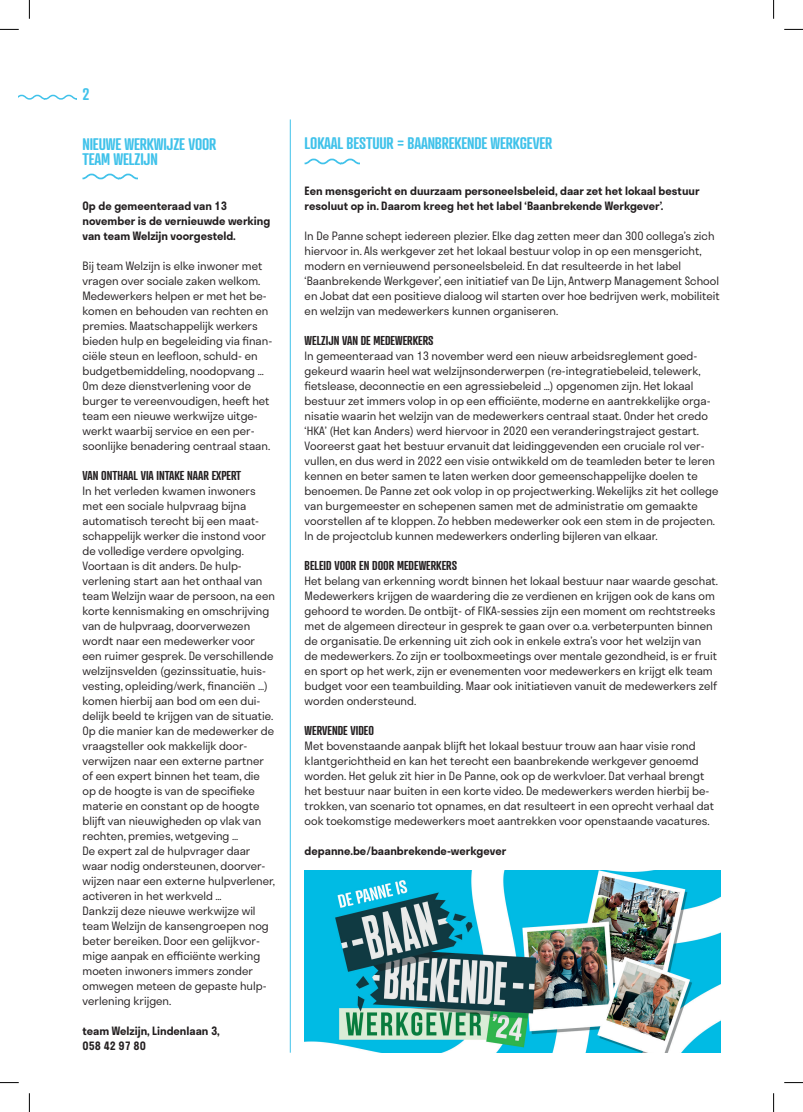
<style>
.page{position:relative;width:803px;height:1112px;background:#fff}
.page>*{position:absolute;margin:0;border:0;box-sizing:border-box;transform-origin:0 0}
.t1{font:600 16.25px/15px "Atrament";letter-spacing:-.01em;color:#40c2ea}
.t2{font:600 12.5px "Atrament";color:#231f20}
.t3{font:300 11.25px/15px "Stratos";color:#231f20}
.t4{font:600 11.25px/15px "Stratos";color:#231f20}
</style>
<div class="page">
<svg style="left:83px;top:173px;width:54px;height:6px"></svg>
<svg style="left:305px;top:158px;width:54px;height:6px"></svg>
<svg style="left:19px;top:95px;width:57px;height:5px"></svg>
<hr style="left:290px;top:119px;width:1px;height:933px;background:#40c2ea">
<img style="left:305px;top:870px;width:415px;height:182px">
<svg style="left:0;top:29px;width:19px;height:1px"></svg>
<svg style="left:784px;top:29px;width:19px;height:1px"></svg>
<svg style="left:0;top:1082px;width:19px;height:1px"></svg>
<svg style="left:784px;top:1082px;width:19px;height:1px"></svg>
<svg style="left:29px;top:0;width:1px;height:19px"></svg>
<svg style="left:29px;top:1093px;width:1px;height:18px"></svg>
<svg style="left:773px;top:0;width:1px;height:19px"></svg>
<svg style="left:773px;top:1093px;width:1px;height:18px"></svg>
<h1 class="t1" style="left:83px;top:86px;width:9px">2</h1>
<h1 class="t1" style="left:83px;top:136px;width:135px">NIEUWE WERKWIJZE VOOR<br>TEAM WELZIJN</h1>
<p class="t4" style="left:83px;top:197px;width:189px">Op de gemeenteraad van 13 november is de vernieuwde werking van team Welzijn voorgesteld.</p>
<p class="t3" style="left:83px;top:257px;width:191px">Bij team Welzijn is elke inwoner met vragen over sociale zaken welkom.<br>Medewerkers helpen er met het be&shy;komen en behouden van rechten en premies. Maatschappelijk werkers bieden hulp en begeleiding via finan&shy;ciële steun en leefloon, schuld- en budgetbemiddeling, noodopvang … Om deze dienstverlening voor de burger te vereenvoudigen, heeft het team een nieuwe werkwijze uitge&shy;werkt waarbij service en een per&shy;soonlijke benadering centraal staan.</p>
<p class="t2" style="left:83px;top:467px;width:160px">VAN ONTHAAL VIA INTAKE NAAR EXPERT</p>
<p class="t3" style="left:83px;top:482px;width:194px">In het verleden kwamen inwoners met een sociale hulpvraag bijna automatisch terecht bij een maat&shy;schappelijk werker die instond voor de volledige verdere opvolging.<br>Voortaan is dit anders. De hulp&shy;verlening start aan het onthaal van team Welzijn waar de persoon, na een korte kennismaking en omschrijving van de hulpvraag, doorverwezen wordt naar een medewerker voor een ruimer gesprek. De verschillende welzijnsvelden (gezinssituatie, huis&shy;vesting, opleiding/werk, financiën …) komen hierbij aan bod om een dui&shy;delijk beeld te krijgen van de situatie.<br>Op die manier kan de medewerker de vraagsteller ook makkelijk door&shy;verwijzen naar een externe partner of een expert binnen het team, die op de hoogte is van de specifieke materie en constant op de hoogte blijft van nieuwigheden op vlak van rechten, premies, wetgeving …<br>De expert zal de hulpvrager daar waar nodig ondersteunen, doorver&shy;wijzen naar een externe hulpverlener, activeren in het werkveld …<br>Dankzij deze nieuwe werkwijze wil team Welzijn de kansengroepen nog beter bereiken. Door een gelijkvor&shy;mige aanpak en efficiënte werking moeten inwoners immers zonder omwegen meteen de gepaste hulp&shy;verlening krijgen.</p>
<p class="t4" style="left:83px;top:1022px;width:139px">team Welzijn, Lindenlaan 3,<br>058 42 97 80</p>
<h1 class="t1" style="left:305px;top:136px;width:249px">LOKAAL BESTUUR = BAANBREKENDE WERKGEVER</h1>
<p class="t4" style="left:305px;top:182px;width:396px">Een mensgericht en duurzaam personeelsbeleid, daar zet het lokaal bestuur resoluut op in. Daarom kreeg het het label ‘Baanbrekende Werkgever’.</p>
<p class="t3" style="left:305px;top:227px;width:417px">In De Panne schept iedereen plezier. Elke dag zetten meer dan 300 collega’s zich hiervoor in. Als werkgever zet het lokaal bestuur volop in op een mensgericht, modern en vernieuwend personeelsbeleid. En dat resulteerde in het label ‘Baanbrekende Werkgever’, een initiatief van De Lijn, Antwerp Management School en Jobat dat een positieve dialoog wil starten over hoe bedrijven werk, mobiliteit en welzijn van medewerkers kunnen organiseren.</p>
<p class="t2" style="left:305px;top:332px;width:131px">WELZIJN VAN DE MEDEWERKERS</p>
<p class="t3" style="left:305px;top:347px;width:415px">In gemeenteraad van 13 november werd een nieuw arbeidsreglement goed&shy;gekeurd waarin heel wat welzijnsonderwerpen (re-integratiebeleid, telewerk, fietslease, deconnectie en een agressiebeleid …) opgenomen zijn. Het lokaal bestuur zet immers volop in op een efficiënte, moderne en aantrekkelijke orga&shy;nisatie waarin het welzijn van de medewerkers centraal staat. Onder het credo ‘HKA’ (Het kan Anders) werd hiervoor in 2020 een veranderingstraject gestart.<br>Vooreerst gaat het bestuur ervanuit dat leidinggevenden een cruciale rol ver&shy;vullen, en dus werd in 2022 een visie ontwikkeld om de teamleden beter te leren kennen en beter samen te laten werken door gemeenschappelijke doelen te benoemen. De Panne zet ook volop in op projectwerking. Wekelijks zit het college van burgemeester en schepenen samen met de administratie om gemaakte voorstellen af te kloppen. Zo hebben medewerker ook een stem in de projecten.<br>In de projectclub kunnen medewerkers onderling bijleren van elkaar.</p>
<p class="t2" style="left:305px;top:557px;width:154px">BELEID VOOR EN DOOR MEDEWERKERS</p>
<p class="t3" style="left:305px;top:572px;width:415px">Het belang van erkenning wordt binnen het lokaal bestuur naar waarde geschat.<br>Medewerkers krijgen de waardering die ze verdienen en krijgen ook de kans om gehoord te worden. De ontbijt- of FIKA-sessies zijn een moment om rechtstreeks met de algemeen directeur in gesprek te gaan over o.a. verbeterpunten binnen de organisatie. De erkenning uit zich ook in enkele extra’s voor het welzijn van<br>de medewerkers. Zo zijn er toolboxmeetings over mentale gezondheid, is er fruit en sport op het werk, zijn er evenementen voor medewerkers en krijgt elk team budget voor een teambuilding. Maar ook initiatieven vanuit de medewerkers zelf worden ondersteund.</p>
<p class="t2" style="left:305px;top:722px;width:71px">WERVENDE VIDEO</p>
<p class="t3" style="left:305px;top:737px;width:411px">Met bovenstaande aanpak blijft het lokaal bestuur trouw aan haar visie rond klantgerichtheid en kan het terecht een baanbrekende werkgever genoemd worden. Het geluk zit hier in De Panne, ook op de werkvloer. Dat verhaal brengt het bestuur naar buiten in een korte video. De medewerkers werden hierbij be&shy;trokken, van scenario tot opnames, en dat resulteert in een oprecht verhaal dat ook toekomstige medewerkers moet aantrekken voor openstaande vacatures.</p>
<p class="t4" style="left:305px;top:842px;width:203px">depanne.be/baanbrekende-werkgever</p>
</div>
